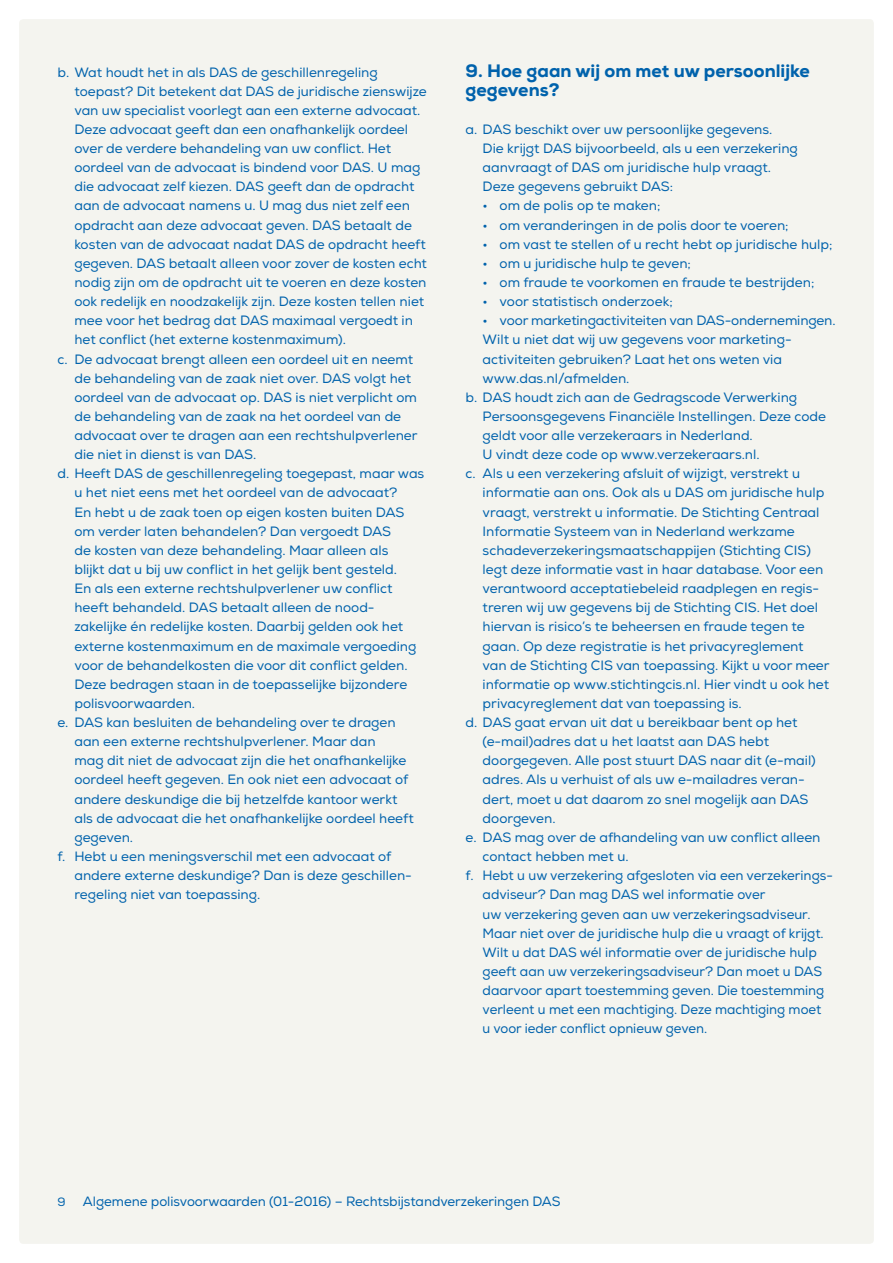
<style>
.page{position:relative;width:893px;height:1263px;background:#fff}
.page>*{position:absolute;margin:0;border:0;box-sizing:border-box;transform-origin:0 0}
.t1{font:800 18px/19.2px "Nexa";color:#0062ac}
.t2{font:13.5px/19.2px "Nexa";color:#0062ac}
.t3{font:12px "Nexa";color:#0062ac}
</style>
<div class="page">
<div style="left:19px;top:19px;width:855px;height:1225px;background:#f4f4ef;border-radius:4px"></div>
<p class="t2" style="left:57px;top:63px;width:322px">b. Wat houdt het in als DAS de geschillenregeling</p>
<p class="t2" style="left:74px;top:82px;width:354px">toepast? Dit betekent dat DAS de juridische zienswijze</p>
<p class="t2" style="left:74px;top:101px;width:347px">van uw specialist voorlegt aan een externe advocaat.</p>
<p class="t2" style="left:74px;top:120px;width:335px">Deze advocaat geeft dan een onafhankelijk oordeel</p>
<p class="t2" style="left:74px;top:139px;width:318px">over de verdere behandeling van uw conflict. Het</p>
<p class="t2" style="left:74px;top:158px;width:347px">oordeel van de advocaat is bindend voor DAS. U mag</p>
<p class="t2" style="left:74px;top:177px;width:341px">die advocaat zelf kiezen. DAS geeft dan de opdracht</p>
<p class="t2" style="left:74px;top:196px;width:337px">aan de advocaat namens u. U mag dus niet zelf een</p>
<p class="t2" style="left:74px;top:216px;width:339px">opdracht aan deze advocaat geven. DAS betaalt de</p>
<p class="t2" style="left:74px;top:235px;width:353px">kosten van de advocaat nadat DAS de opdracht heeft</p>
<p class="t2" style="left:74px;top:254px;width:354px">gegeven. DAS betaalt alleen voor zover de kosten echt</p>
<p class="t2" style="left:74px;top:273px;width:354px">nodig zijn om de opdracht uit te voeren en deze kosten</p>
<p class="t2" style="left:74px;top:292px;width:351px">ook redelijk en noodzakelijk zijn. Deze kosten tellen niet</p>
<p class="t2" style="left:74px;top:311px;width:340px">mee voor het bedrag dat DAS maximaal vergoedt in</p>
<p class="t2" style="left:74px;top:330px;width:273px">het conflict (het externe kostenmaximum).</p>
<p class="t2" style="left:57px;top:349px;width:357px">c. De advocaat brengt alleen een oordeel uit en neemt</p>
<p class="t2" style="left:74px;top:369px;width:338px">de behandeling van de zaak niet over. DAS volgt het</p>
<p class="t2" style="left:74px;top:388px;width:344px">oordeel van de advocaat op. DAS is niet verplicht om</p>
<p class="t2" style="left:74px;top:407px;width:328px">de behandeling van de zaak na het oordeel van de</p>
<p class="t2" style="left:74px;top:426px;width:345px">advocaat over te dragen aan een rechtshulpverlener</p>
<p class="t2" style="left:74px;top:445px;width:183px">die niet in dienst is van DAS.</p>
<p class="t2" style="left:57px;top:464px;width:368px">d. Heeft DAS de geschillenregeling toegepast, maar was</p>
<p class="t2" style="left:74px;top:483px;width:324px">u het niet eens met het oordeel van de advocaat?</p>
<p class="t2" style="left:74px;top:502px;width:332px">En hebt u de zaak toen op eigen kosten buiten DAS</p>
<p class="t2" style="left:74px;top:522px;width:318px">om verder laten behandelen? Dan vergoedt DAS</p>
<p class="t2" style="left:74px;top:541px;width:316px">de kosten van deze behandeling. Maar alleen als</p>
<p class="t2" style="left:74px;top:560px;width:324px">blijkt dat u bij uw conflict in het gelijk bent gesteld.</p>
<p class="t2" style="left:74px;top:579px;width:320px">En als een externe rechtshulpverlener uw conflict</p>
<p class="t2" style="left:74px;top:598px;width:300px">heeft behandeld. DAS betaalt alleen de nood-</p>
<p class="t2" style="left:74px;top:617px;width:330px">zakelijke én redelijke kosten. Daarbij gelden ook het</p>
<p class="t2" style="left:74px;top:636px;width:343px">externe kostenmaximum en de maximale vergoeding</p>
<p class="t2" style="left:74px;top:656px;width:335px">voor de behandelkosten die voor dit conflict gelden.</p>
<p class="t2" style="left:74px;top:675px;width:334px">Deze bedragen staan in de toepasselijke bijzondere</p>
<p class="t2" style="left:74px;top:694px;width:122px">polisvoorwaarden.</p>
<p class="t2" style="left:57px;top:713px;width:340px">e. DAS kan besluiten de behandeling over te dragen</p>
<p class="t2" style="left:74px;top:732px;width:303px">aan een externe rechtshulpverlener. Maar dan</p>
<p class="t2" style="left:74px;top:751px;width:333px">mag dit niet de advocaat zijn die het onafhankelijke</p>
<p class="t2" style="left:74px;top:770px;width:335px">oordeel heeft gegeven. En ook niet een advocaat of</p>
<p class="t2" style="left:74px;top:789px;width:324px">andere deskundige die bij hetzelfde kantoor werkt</p>
<p class="t2" style="left:74px;top:809px;width:341px">als de advocaat die het onafhankelijke oordeel heeft</p>
<p class="t2" style="left:74px;top:828px;width:60px">gegeven.</p>
<p class="t2" style="left:57px;top:847px;width:335px">f. Hebt u een meningsverschil met een advocaat of</p>
<p class="t2" style="left:74px;top:866px;width:337px">andere externe deskundige? Dan is deze geschillen-</p>
<p class="t2" style="left:74px;top:885px;width:187px">regeling niet van toepassing.</p>
<h1 class="t1" style="left:466px;top:61px;width:346px">9. Hoe gaan wij om met uw persoonlijke gegevens?</h1>
<p class="t2" style="left:483px;top:120px;width:317px;text-indent:-17px">a. DAS beschikt over uw persoonlijke gegevens.<br>Die krijgt DAS bijvoorbeeld, als u een verzekering aanvraagt of DAS om juridische hulp vraagt.<br>Deze gegevens gebruikt DAS:</p>
<p class="t2" style="left:483px;top:196px;width:179px">• om de polis op te maken;</p>
<p class="t2" style="left:483px;top:216px;width:307px">• om veranderingen in de polis door te voeren;</p>
<p class="t2" style="left:483px;top:235px;width:351px">• om vast te stellen of u recht hebt op juridische hulp;</p>
<p class="t2" style="left:483px;top:254px;width:210px">• om u juridische hulp te geven;</p>
<p class="t2" style="left:483px;top:273px;width:333px">• om fraude te voorkomen en fraude te bestrijden;</p>
<p class="t2" style="left:483px;top:292px;width:192px">• voor statistisch onderzoek;</p>
<p class="t2" style="left:483px;top:311px;width:354px">• voor marketingactiviteiten van DAS-ondernemingen.</p>
<p class="t2" style="left:483px;top:330px;width:311px">Wilt u niet dat wij uw gegevens voor marketing-</p>
<p class="t2" style="left:483px;top:349px;width:301px">activiteiten gebruiken? Laat het ons weten via</p>
<p class="t2" style="left:483px;top:369px;width:148px">www.das.nl/afmelden.</p>
<p class="t2" style="left:466px;top:388px;width:333px">b. DAS houdt zich aan de Gedragscode Verwerking</p>
<p class="t2" style="left:483px;top:407px;width:345px">Persoonsgegevens Financiële Instellingen. Deze code</p>
<p class="t2" style="left:483px;top:426px;width:272px">geldt voor alle verzekeraars in Nederland.</p>
<p class="t2" style="left:483px;top:445px;width:279px">U vindt deze code op www.verzekeraars.nl.</p>
<p class="t2" style="left:466px;top:464px;width:336px">c. Als u een verzekering afsluit of wijzigt, verstrekt u</p>
<p class="t2" style="left:483px;top:483px;width:343px">informatie aan ons. Ook als u DAS om juridische hulp</p>
<p class="t2" style="left:483px;top:503px;width:338px">vraagt, verstrekt u informatie. De Stichting Centraal</p>
<p class="t2" style="left:483px;top:522px;width:314px">Informatie Systeem van in Nederland werkzame</p>
<p class="t2" style="left:483px;top:541px;width:330px">schadeverzekeringsmaatschappijen (Stichting CIS)</p>
<p class="t2" style="left:483px;top:560px;width:342px">legt deze informatie vast in haar database. Voor een</p>
<p class="t2" style="left:483px;top:579px;width:338px">verantwoord acceptatiebeleid raadplegen en regis-</p>
<p class="t2" style="left:483px;top:598px;width:337px">treren wij uw gegevens bij de Stichting CIS. Het doel</p>
<p class="t2" style="left:483px;top:617px;width:324px">hiervan is risico’s te beheersen en fraude tegen te</p>
<p class="t2" style="left:483px;top:636px;width:322px">gaan. Op deze registratie is het privacyreglement</p>
<p class="t2" style="left:483px;top:656px;width:348px">van de Stichting CIS van toepassing. Kijkt u voor meer</p>
<p class="t2" style="left:483px;top:675px;width:348px">informatie op www.stichtingcis.nl. Hier vindt u ook het</p>
<p class="t2" style="left:483px;top:694px;width:261px">privacyreglement dat van toepassing is.</p>
<p class="t2" style="left:466px;top:713px;width:333px">d. DAS gaat ervan uit dat u bereikbaar bent op het</p>
<p class="t2" style="left:483px;top:732px;width:288px">(e-mail)adres dat u het laatst aan DAS hebt</p>
<p class="t2" style="left:483px;top:751px;width:335px">doorgegeven. Alle post stuurt DAS naar dit (e-mail)</p>
<p class="t2" style="left:483px;top:770px;width:324px">adres. Als u verhuist of als uw e-mailadres veran-</p>
<p class="t2" style="left:483px;top:789px;width:327px">dert, moet u dat daarom zo snel mogelijk aan DAS</p>
<p class="t2" style="left:483px;top:809px;width:74px">doorgeven.</p>
<p class="t2" style="left:466px;top:828px;width:356px">e. DAS mag over de afhandeling van uw conflict alleen</p>
<p class="t2" style="left:483px;top:847px;width:147px">contact hebben met u.</p>
<p class="t2" style="left:466px;top:866px;width:369px">f. Hebt u uw verzekering afgesloten via een verzekerings-</p>
<p class="t2" style="left:483px;top:885px;width:284px">adviseur? Dan mag DAS wel informatie over</p>
<p class="t2" style="left:483px;top:904px;width:329px">uw verzekering geven aan uw verzekeringsadviseur.</p>
<p class="t2" style="left:483px;top:924px;width:343px">Maar niet over de juridische hulp die u vraagt of krijgt.</p>
<p class="t2" style="left:483px;top:943px;width:336px">Wilt u dat DAS wél informatie over de juridische hulp</p>
<p class="t2" style="left:483px;top:962px;width:341px">geeft aan uw verzekeringsadviseur? Dan moet u DAS</p>
<p class="t2" style="left:483px;top:981px;width:343px">daarvoor apart toestemming geven. Die toestemming</p>
<p class="t2" style="left:483px;top:1000px;width:340px">verleent u met een machtiging. Deze machtiging moet</p>
<p class="t2" style="left:483px;top:1019px;width:226px">u voor ieder conflict opnieuw geven.</p>
<p class="t3" style="left:57px;top:1194px;width:10px">9</p>
<p class="t2" style="left:83px;top:1191px;width:479px">Algemene polisvoorwaarden (01-2016) – Rechtsbijstandverzekeringen DAS</p>
</div>
